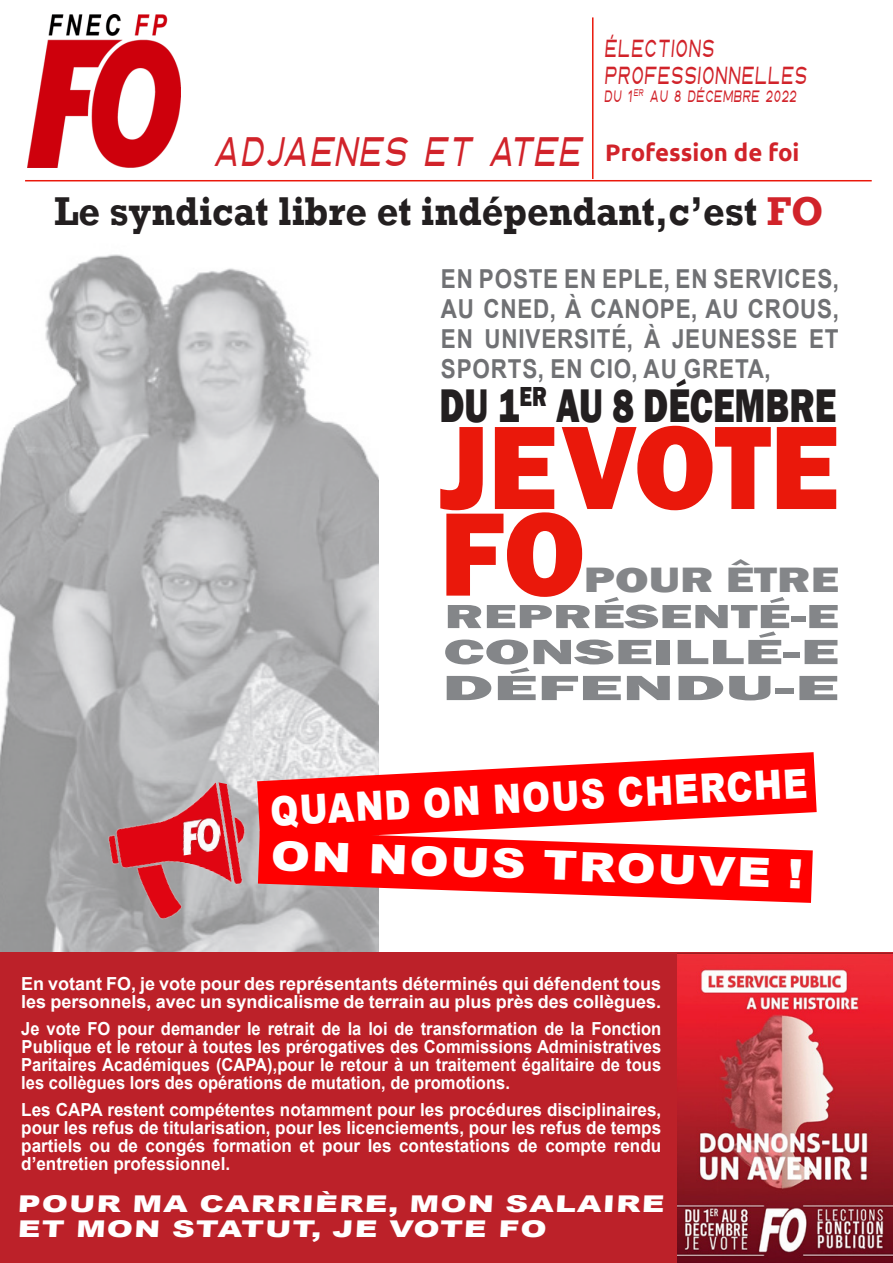
<style>
.page{position:relative;width:893px;height:1263px;background:#fff}
.page>*{position:absolute;margin:0;border:0;box-sizing:border-box;transform-origin:0 0}
.t1{font:800 123px "Franklin Gothic";letter-spacing:-.005em;color:#ea180b;scale:.96 1}
.t2{font:800 48.6px "Franklin Gothic";color:#231f20;scale:.76 1}
.t3{font:italic 45px "DIN1451 fette Breitschrift 1936";color:#d1232a;scale:.67 1}
.t4{font:700 41.25px "Rockwell";color:#231f20;scale:.92 1}
.t5{font:900 40.5px "Arial";color:#fff;scale:.83 1}
.t6{font:900 40.5px "Arial";color:#fff;scale:1.17 1}
.t7{font:800 36.3px "Franklin Gothic";color:#848689;scale:1.81 1}
.t8{font:800 36.3px "Franklin Gothic";color:#848689;scale:2.08 1}
.t9{font:800 36.3px "Franklin Gothic";color:#848689;scale:1.34 1}
.t10{font:800 34.65px "Franklin Gothic";color:#848689;scale:1.63 1}
.t11{font:27px "DIN1451 fette Breitschrift 1936";color:#d1232a;scale:.6 1}
.t12{font:700 26.1px/30px "Arial";letter-spacing:.035em;color:#707174;text-align:justify;scale:.86 1}
.t13{font:700 24px "Ubuntu";color:#d1232a}
.t14{font:900 23.1px/25.2px "Arial";color:#fff;scale:1.36 1}
.t15{font:700 18px/18px "Arial";color:#fff;text-align:justify;scale:.92 1}
.t16{font:700 18px/18px "Arial";color:#fff;text-align:justify;scale:.95 1}
.t17{font:700 18px/18px "Arial";color:#fff}
.t18{font:18px "DIN1451 fette Breitschrift 1936";color:#d1232a;scale:.6 1}
.s1{color:#d1232a}
</style>
<div class="page">
<img style="left:0;top:254px;width:378px;height:698px">
<div style="left:0;top:952px;width:893px;height:311px;background:#bc2129"></div>
<img style="left:28px;top:15px;width:153px;height:153px">
<hr style="left:592px;top:17px;width:1px;height:162px;background:#ea180b">
<hr style="left:25px;top:180px;width:847px;height:1px;background:#ea180b">
<svg style="left:196px;top:719px;width:621px;height:84px"></svg>
<svg style="left:263px;top:803px;width:554px;height:128px"></svg>
<img style="left:91px;top:763px;width:172px;height:181px">
<img style="left:178px;top:816px;width:45px;height:39px">
<img style="left:677px;top:953px;width:216px;height:310px">
<p class="t3" style="left:212px;top:123px;width:567px">ADJAENES ET ATEE</p>
<p class="t11" style="left:604px;top:31px;width:190px">ÉLECTIONS</p>
<p class="t11" style="left:604px;top:58px;width:345px">PROFESSIONNELLES</p>
<p class="t18" style="left:604px;top:85px;width:326px">DU 1<sup>ER</sup> AU 8 DÉCEMBRE 2022</p>
<p class="t13" style="left:605px;top:138px;width:196px">Profession de foi</p>
<p class="t4" style="left:54px;top:186px;width:838px">Le syndicat libre et indépendant,c’est <span class="s1">FO</span></p>
<p class="t12" style="left:441px;top:264px;width:464px">EN POSTE EN EPLE, EN SERVICES, AU CNED, À CANOPE, AU CROUS, EN UNIVERSITÉ, À JEUNESSE ET SPORTS, EN CIO, AU GRETA,</p>
<p class="t2" style="left:439px;top:375px;width:524px">DU 1<sup>ER</sup> AU 8 DÉCEMBRE</p>
<p class="t1" style="left:439px;top:388px;width:418px">JE VOTE</p>
<p class="t1" style="left:439px;top:475px;width:154px">FO</p>
<p class="t9" style="left:584px;top:556px;width:192px">POUR ÊTRE</p>
<p class="t10" style="left:444px;top:594px;width:243px">REPRÉSENTÉ-E</p>
<p class="t7" style="left:443px;top:628px;width:220px">CONSEILLÉ-E</p>
<p class="t8" style="left:442px;top:664px;width:192px">DÉFENDU-E</p>
<p class="t5" style="left:269px;top:782px;width:649px;rotate:-3deg">QUAND ON NOUS CHERCHE</p>
<p class="t6" style="left:272px;top:826px;width:457px;rotate:2deg">ON NOUS TROUVE !</p>
<p class="t17" style="left:21px;top:974px;width:641px">En votant FO, je vote pour des représentants déterminés qui défendent tous les personnels, avec un syndicalisme de terrain au plus près des collègues.</p>
<p class="t15" style="left:21px;top:1019px;width:697px">Je vote FO pour demander le retrait de la loi de transformation de la Fonction Publique et le retour à toutes les prérogatives des Commissions Administratives Paritaires Académiques (CAPA),pour le retour à un traitement égalitaire de tous les collègues lors des opérations de mutation, de promotions.</p>
<p class="t16" style="left:21px;top:1100px;width:675px">Les CAPA restent compétentes notamment pour les procédures disciplinaires, pour les refus de titularisation, pour les licenciements, pour les refus de temps partiels ou de congés formation et pour les contestations de compte rendu d’entretien professionnel.</p>
<p class="t14" style="left:18px;top:1190px;width:478px">POUR MA CARRIÈRE, MON SALAIRE<br>ET MON STATUT, JE VOTE FO</p>
</div>
